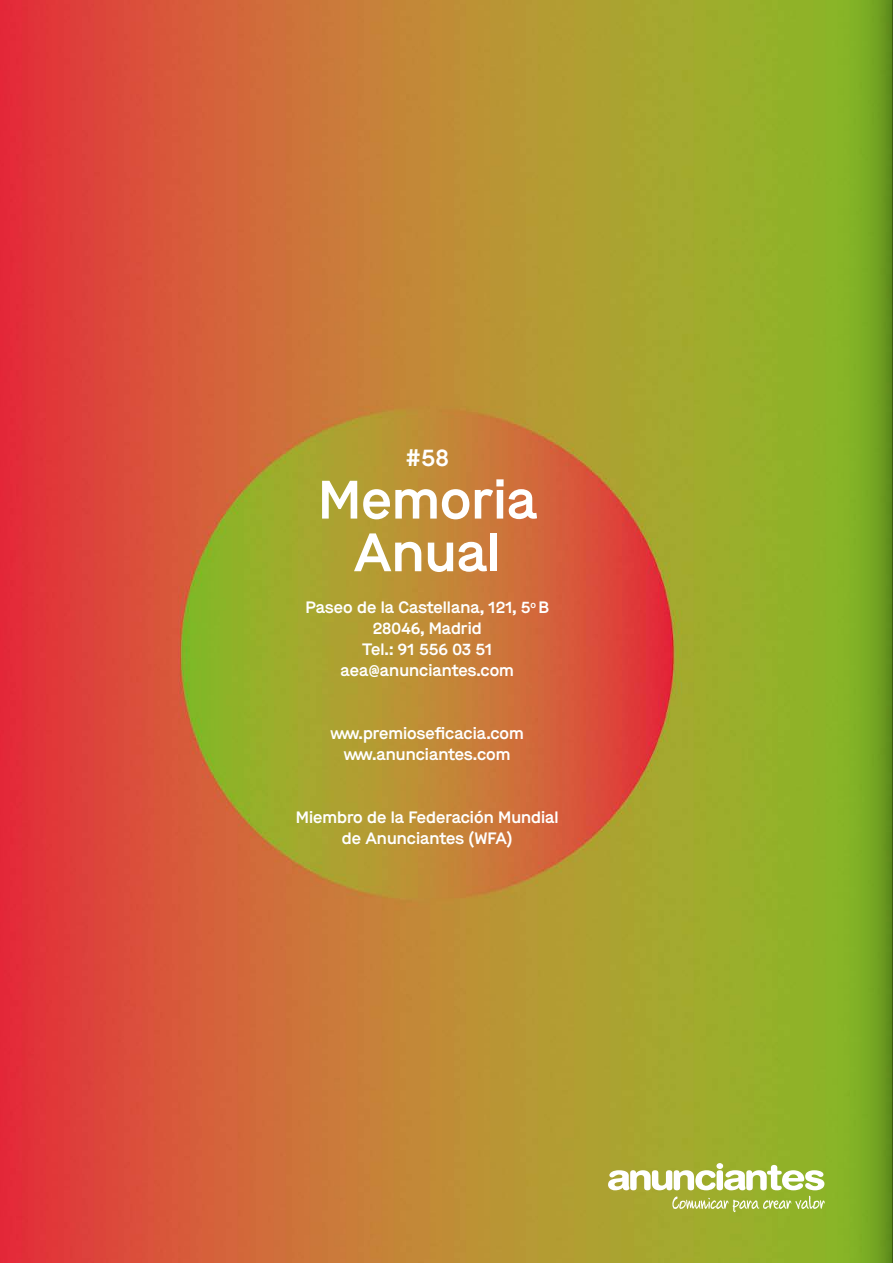
<style>
.page{position:relative;width:893px;height:1263px;background:#fff}
.page>*{position:absolute;margin:0;border:0;box-sizing:border-box;transform-origin:0 0}
.t1{font:600 54px/52.7px "Maison";color:#fff;text-align:center}
.t2{font:600 24px "Maison";color:#fff}
.t3{font:600 16.5px/21px "Maison";color:#fff;text-align:center}
</style>
<div class="page">
<img style="left:0;top:0;width:816px;height:1263px">
<svg style="left:608px;top:1163px;width:208px;height:27px"></svg>
<svg style="left:672px;top:1196px;width:144px;height:16px;background:#afc05a"></svg>
<div style="left:816px;top:0;width:77px;height:1263px;background:linear-gradient(to right,#95be2b,#66991f)"></div>
<hr style="left:892px;top:0;width:1px;height:1263px;background:#3d5c12">
<h2 class="t2" style="left:406px;top:440px;width:45px">#58</h2>
<h1 class="t1" style="left:318px;top:472px;width:221px">Memoria<br>Anual</h1>
<p class="t3" style="left:305px;top:597px;width:245px">Paseo de la Castellana, 121, 5<sup>o</sup> B<br>28046, Madrid<br>Tel.: 91 556 03 51 aea@anunciantes.com</p>
<p class="t3" style="left:331px;top:723px;width:195px">www.premioseficacia.com www.anunciantes.com</p>
<p class="t3" style="left:296px;top:807px;width:264px">Miembro de la Federación Mundial de Anunciantes (WFA)</p>
</div>
